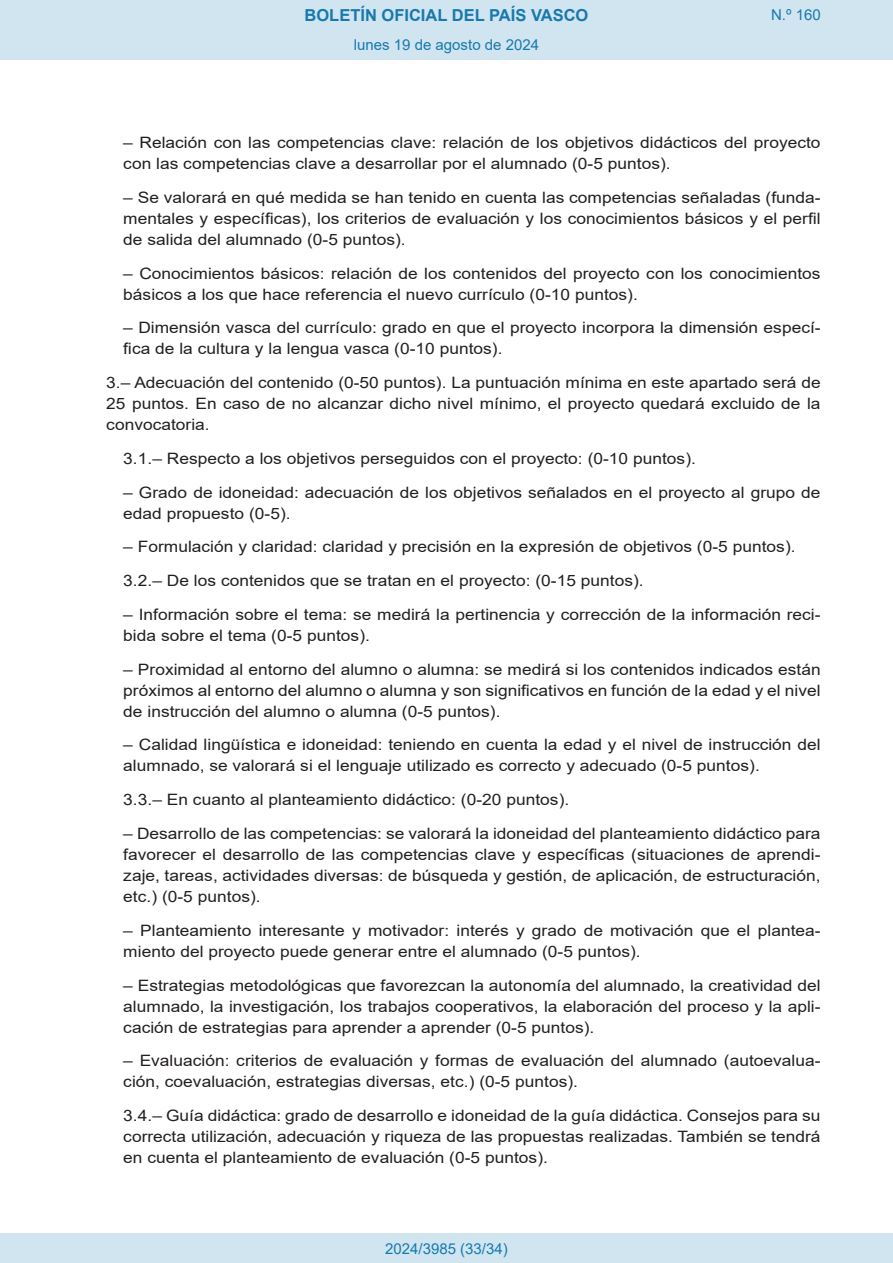
<style>
.page{position:relative;width:893px;height:1263px;background:#fff}
.page>*{position:absolute;margin:0;border:0;box-sizing:border-box;transform-origin:0 0}
.t1{font:700 16.5px "Arial";color:#1879ad}
.BOPVDetalle2{font:15.6px/21px "Arial";color:#231f20;scale:1.11 1}
.BOPVDetalle1{font:15.6px/21px "Arial";color:#231f20;text-align:justify;scale:1.11 1}
.Paginacion_Centro{font:15px "Arial";color:#1879ad}
</style>
<div class="page">
<div style="left:0;top:0;width:893px;height:60px;background:#d0e5f0"></div>
<div style="left:0;top:1233px;width:893px;height:30px;background:#d0e5f0"></div>
<p class="t1" style="left:305px;top:3px;width:285px">BOLETÍN OFICIAL DEL PAÍS VASCO</p>
<p class="Paginacion_Centro" style="left:354px;top:35px;width:187px">lunes 19 de agosto de 2024</p>
<p class="Paginacion_Centro" style="left:771px;top:5px;width:51px">N.º 160</p>
<p class="BOPVDetalle2" style="left:123px;top:132px;width:630px">– Relación con las competencias clave: relación de los objetivos didácticos del proyecto con las competencias clave a desarrollar por el alumnado (0-5 puntos).</p>
<p class="BOPVDetalle2" style="left:123px;top:187px;width:630px;text-align:justify">– Se valorará en qué medida se han tenido en cuenta las competencias señaladas (funda&shy;mentales y específicas), los criterios de evaluación y los conocimientos básicos y el perfil de salida del alumnado (0-5 puntos).</p>
<p class="BOPVDetalle2" style="left:123px;top:263px;width:630px">– Conocimientos básicos: relación de los contenidos del proyecto con los conocimientos básicos a los que hace referencia el nuevo currículo (0-10 puntos).</p>
<p class="BOPVDetalle2" style="left:123px;top:317px;width:630px">– Dimensión vasca del currículo: grado en que el proyecto incorpora la dimensión especí&shy;fica de la cultura y la lengua vasca (0-10 puntos).</p>
<p class="BOPVDetalle1" style="left:106px;top:372px;width:645px">3.– Adecuación del contenido (0-50 puntos). La puntuación mínima en este apartado será de 25 puntos. En caso de no alcanzar dicho nivel mínimo, el proyecto quedará excluido de la convocatoria.</p>
<p class="BOPVDetalle2" style="left:123px;top:448px;width:517px">3.1.– Respecto a los objetivos perseguidos con el proyecto: (0-10 puntos).</p>
<p class="BOPVDetalle2" style="left:123px;top:482px;width:630px">– Grado de idoneidad: adecuación de los objetivos señalados en el proyecto al grupo de edad propuesto (0-5).</p>
<p class="BOPVDetalle2" style="left:123px;top:536px;width:607px">– Formulación y claridad: claridad y precisión en la expresión de objetivos (0-5 puntos).</p>
<p class="BOPVDetalle2" style="left:123px;top:570px;width:470px">3.2.– De los contenidos que se tratan en el proyecto: (0-15 puntos).</p>
<p class="BOPVDetalle2" style="left:123px;top:604px;width:630px">– Información sobre el tema: se medirá la pertinencia y corrección de la información reci&shy;bida sobre el tema (0-5 puntos).</p>
<p class="BOPVDetalle2" style="left:123px;top:659px;width:630px;text-align:justify">– Proximidad al entorno del alumno o alumna: se medirá si los contenidos indicados están próximos al entorno del alumno o alumna y son significativos en función de la edad y el nivel de instrucción del alumno o alumna (0-5 puntos).</p>
<p class="BOPVDetalle2" style="left:123px;top:734px;width:630px">– Calidad lingüística e idoneidad: teniendo en cuenta la edad y el nivel de instrucción del alumnado, se valorará si el lenguaje utilizado es correcto y adecuado (0-5 puntos).</p>
<p class="BOPVDetalle2" style="left:123px;top:789px;width:403px">3.3.– En cuanto al planteamiento didáctico: (0-20 puntos).</p>
<p class="BOPVDetalle2" style="left:123px;top:823px;width:630px;text-align:justify">– Desarrollo de las competencias: se valorará la idoneidad del planteamiento didáctico para favorecer el desarrollo de las competencias clave y específicas (situaciones de aprendi&shy;zaje, tareas, actividades diversas: de búsqueda y gestión, de aplicación, de estructuración, etc.) (0-5 puntos).</p>
<p class="BOPVDetalle2" style="left:123px;top:920px;width:630px">– Planteamiento interesante y motivador: interés y grado de motivación que el plantea&shy;miento del proyecto puede generar entre el alumnado (0-5 puntos).</p>
<p class="BOPVDetalle2" style="left:123px;top:974px;width:630px;text-align:justify">– Estrategias metodológicas que favorezcan la autonomía del alumnado, la creatividad del alumnado, la investigación, los trabajos cooperativos, la elaboración del proceso y la apli&shy;cación de estrategias para aprender a aprender (0-5 puntos).</p>
<p class="BOPVDetalle2" style="left:123px;top:1050px;width:630px">– Evaluación: criterios de evaluación y formas de evaluación del alumnado (autoevalua&shy;ción, coevaluación, estrategias diversas, etc.) (0-5 puntos).</p>
<p class="BOPVDetalle2" style="left:123px;top:1105px;width:630px;text-align:justify">3.4.– Guía didáctica: grado de desarrollo e idoneidad de la guía didáctica. Consejos para su correcta utilización, adecuación y riqueza de las propuestas realizadas. También se tendrá en cuenta el planteamiento de evaluación (0-5 puntos).</p>
<p class="Paginacion_Centro" style="left:385px;top:1238px;width:124px">2024/3985 (33/34)</p>
</div>
